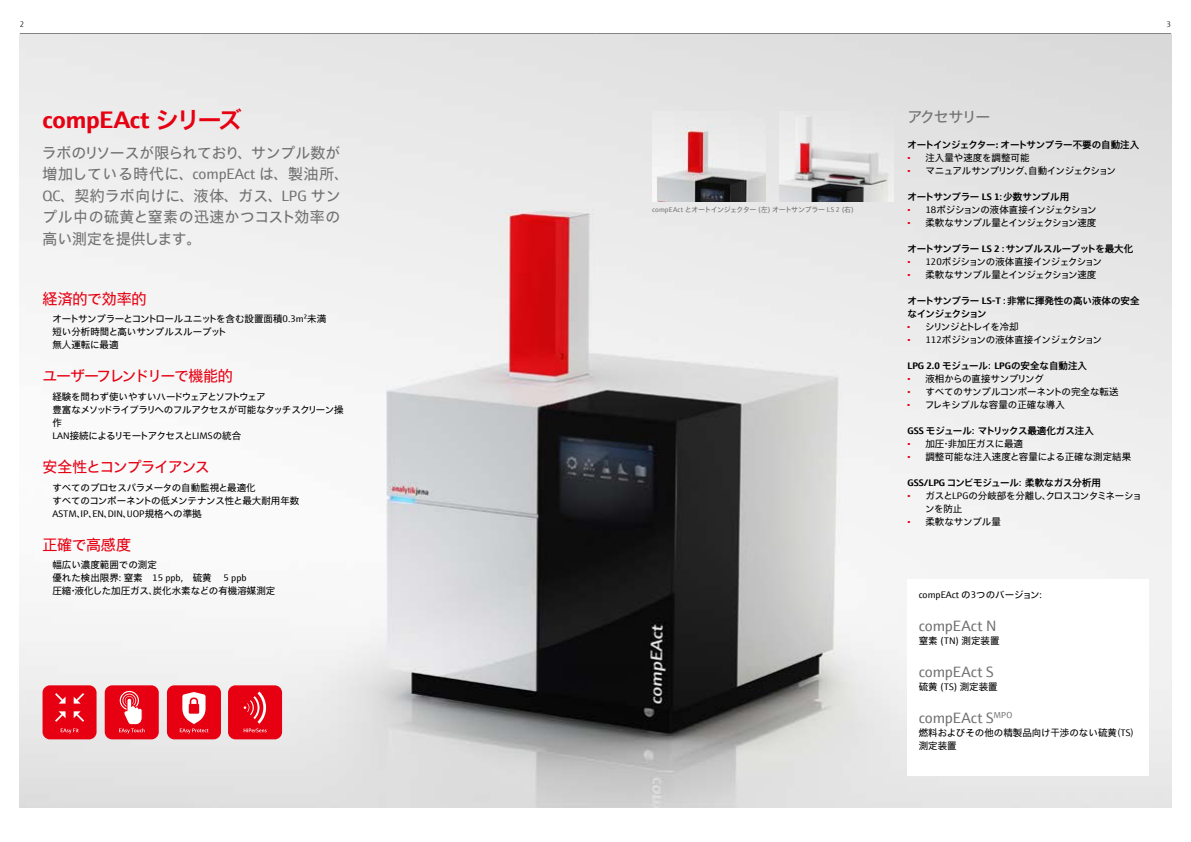
<style>
.page{position:relative;width:1191px;height:842px;background:#fff}
.page>*{position:absolute;margin:0;border:0;box-sizing:border-box;transform-origin:0 0}
.t1{font:700 24px "E+H Sans JP";letter-spacing:-.01em;color:#e60012}
.t2{font:15px/21.6px "E+H Sans JP";color:#727171}
.t3{font:15px "E+H Sans JP";letter-spacing:-.105em;color:#e60012}
.t4{font:15px "E+H Sans JP";letter-spacing:-.09em;color:#e60012}
.t5{font:15px "E+H Sans JP";letter-spacing:-.015em;color:#e60012}
.t6{font:15px "E+H Sans JP";letter-spacing:-.065em;color:#e60012}
.t7{font:9.5px/13px "E+H Sans JP";color:#000}
.t8{font:700 9.5px/13px "E+H Sans JP";letter-spacing:-.015em;color:#000}
.t9{font:9.5px/13px "E+H Sans JP";letter-spacing:-.025em;color:#000}
.t10{font:9.5px/13px "E+H Sans JP";letter-spacing:-.04em;color:#000}
.t11{font:9.5px "E+H Sans JP";letter-spacing:-.02em;color:#000}
.t12{font:9.5px "E+H Sans JP";letter-spacing:-.065em;color:#000}
.t13{font:9.5px "E+H Sans JP";letter-spacing:-.095em;color:#000}
.t14{font:300 8px "E+H Sans";color:#000}
.t15{font:7px "E+H Sans JP";letter-spacing:-.05em;color:#727171}
</style>
<div class="page">
<hr style="left:595px;top:34px;width:576px;height:1px;background:#000">
<hr style="left:20px;top:34px;width:575px;height:1px;background:#000">
<img style="left:20px;top:35px;width:1151px;height:773px">
<div style="left:105px;top:685px;width:54px;height:54px;background:#e60012;border-radius:7px"></div>
<svg style="left:119px;top:691px;width:26px;height:42px"></svg>
<div style="left:228px;top:685px;width:54px;height:54px;background:#e60012;border-radius:7px"></div>
<svg style="left:244px;top:691px;width:23px;height:41px"></svg>
<div style="left:43px;top:685px;width:54px;height:54px;background:#e60012;border-radius:7px"></div>
<svg style="left:61px;top:728px;width:18px;height:5px"></svg>
<svg style="left:55px;top:693px;width:11px;height:10px"></svg>
<svg style="left:55px;top:711px;width:11px;height:11px"></svg>
<svg style="left:74px;top:693px;width:10px;height:10px"></svg>
<svg style="left:74px;top:711px;width:10px;height:11px"></svg>
<div style="left:167px;top:685px;width:54px;height:54px;background:#e60012;border-radius:7px"></div>
<svg style="left:180px;top:692px;width:28px;height:41px"></svg>
<div style="left:907px;top:580px;width:241px;height:196px;background:#fff"></div>
<img style="left:780px;top:111px;width:113px;height:91px">
<img style="left:652px;top:111px;width:113px;height:91px">
<p class="t14" style="left:20px;top:18px;width:6px">2</p>
<p class="t14" style="left:1166px;top:18px;width:6px">3</p>
<h1 class="t1" style="left:43px;top:105px;width:201px">compEAct シリーズ</h1>
<h2 class="t2" style="left:42px;top:142px;width:308px">ラボのリソースが限られており、サンプル数が増加している時代に、compEAct は、製油所、<br>QC、契約ラボ向けに、液体、ガス、LPG サンプル中の硫黄と窒素の迅速かつコスト効率の高い測定を提供します。</h2>
<h2 class="t5" style="left:43px;top:290px;width:105px">経済的で効率的</h2>
<p class="t7" style="left:52px;top:312px;width:275px">オートサンプラーとコントロールユニットを含む設置面積0.3m²未満短い分析時間と高いサンプルスループット<br>無人運転に最適</p>
<h2 class="t3" style="left:43px;top:367px;width:192px">ユーザーフレンドリーで機能的</h2>
<p class="t10" style="left:52px;top:390px;width:293px">経験を問わず使いやすいハードウェアとソフトウェア<br>豊富なメソッドライブラリへのフルアクセスが可能なタッチスクリーン操作<br>LAN接続によるリモートアクセスとLIMSの統合</p>
<h2 class="t4" style="left:43px;top:458px;width:169px">安全性とコンプライアンス</h2>
<p class="t7" style="left:52px;top:481px;width:248px">すべてのプロセスパラメータの自動監視と最適化<br>すべてのコンポーネントの低メンテナンス性と最大耐用年数<br>ASTM、IP、EN、DIN、UOP規格への準拠</p>
<h2 class="t6" style="left:43px;top:536px;width:90px">正確で高感度</h2>
<p class="t7" style="left:52px;top:558px;width:224px">幅広い濃度範囲での測定<br>優れた検出限界: 窒素　15 ppb,　硫黄　 5 ppb<br>圧縮・液化した加圧ガス、炭化水素などの有機溶媒測定</p>
<p class="t15" style="left:652px;top:205px;width:203px">compEAct とオートインジェクター (左) オートサンプラー LS 2 (右)</p>
<h2 class="t2" style="left:907px;top:106px;width:84px">アクセサリー</h2>
<p class="t8" style="left:907px;top:138px;width:233px">オートインジェクター: オートサンプラー不要の自動注入</p>
<p class="t7" style="left:907px;top:151px;width:124px"><sup>■</sup> 注入量や速度を調整可能</p>
<p class="t12" style="left:907px;top:165px;width:210px"><sup>■</sup> マニュアルサンプリング、自動インジェクション</p>
<p class="t8" style="left:907px;top:190px;width:163px">オートサンプラー LS 1：少数サンプル用</p>
<p class="t9" style="left:907px;top:203px;width:191px"><sup>■</sup> 18ポジションの液体直接インジェクション</p>
<p class="t9" style="left:907px;top:216px;width:190px"><sup>■</sup> 柔軟なサンプル量とインジェクション速度</p>
<p class="t8" style="left:907px;top:242px;width:227px">オートサンプラー LS 2 ：サンプルスループットを最大化</p>
<p class="t11" style="left:907px;top:256px;width:196px"><sup>■</sup> 120ポジションの液体直接インジェクション</p>
<p class="t9" style="left:907px;top:268px;width:190px"><sup>■</sup> 柔軟なサンプル量とインジェクション速度</p>
<p class="t8" style="left:907px;top:294px;width:234px">オートサンプラー LS-T ：非常に揮発性の高い液体の安全なインジェクション</p>
<p class="t13" style="left:907px;top:321px;width:113px"><sup>■</sup> シリンジとトレイを冷却</p>
<p class="t11" style="left:907px;top:334px;width:196px"><sup>■</sup> 112ポジションの液体直接インジェクション</p>
<p class="t8" style="left:907px;top:359px;width:181px">LPG 2.0 モジュール： LPGの安全な自動注入</p>
<p class="t7" style="left:907px;top:372px;width:138px"><sup>■</sup> 液相からの直接サンプリング</p>
<p class="t7" style="left:907px;top:385px;width:213px"><sup>■</sup> すべてのサンプルコンポーネントの完全な転送</p>
<p class="t7" style="left:907px;top:398px;width:159px"><sup>■</sup> フレキシブルな容量の正確な導入</p>
<p class="t8" style="left:907px;top:424px;width:188px">GSS モジュール： マトリックス最適化ガス注入</p>
<p class="t7" style="left:907px;top:437px;width:117px"><sup>■</sup> 加圧・非加圧ガスに最適</p>
<p class="t7" style="left:907px;top:450px;width:225px"><sup>■</sup> 調整可能な注入速度と容量による正確な測定結果</p>
<p class="t8" style="left:907px;top:476px;width:195px">GSS/LPG コンビモジュール： 柔軟なガス分析用</p>
<p class="t9" style="left:925px;top:489px;width:218px;text-indent:-18px"><sup>■</sup> ガスとLPGの分岐部を分離し、クロスコンタミネーションを防止</p>
<p class="t7" style="left:907px;top:515px;width:95px"><sup>■</sup> 柔軟なサンプル量</p>
<p class="t7" style="left:918px;top:588px;width:125px">compEAct の3つのバージョン:</p>
<h2 class="t2" style="left:918px;top:615px;width:79px">compEAct N</h2>
<p class="t7" style="left:918px;top:634px;width:82px">窒素 (TN) 測定装置</p>
<h2 class="t2" style="left:918px;top:661px;width:76px">compEAct S</h2>
<p class="t7" style="left:918px;top:680px;width:80px">硫黄 (TS) 測定装置</p>
<h2 class="t2" style="left:918px;top:707px;width:95px">compEAct S<sup>MPO</sup></h2>
<p class="t7" style="left:918px;top:726px;width:222px">燃料およびその他の精製品向け干渉のない硫黄（TS）測定装置</p>
</div>
